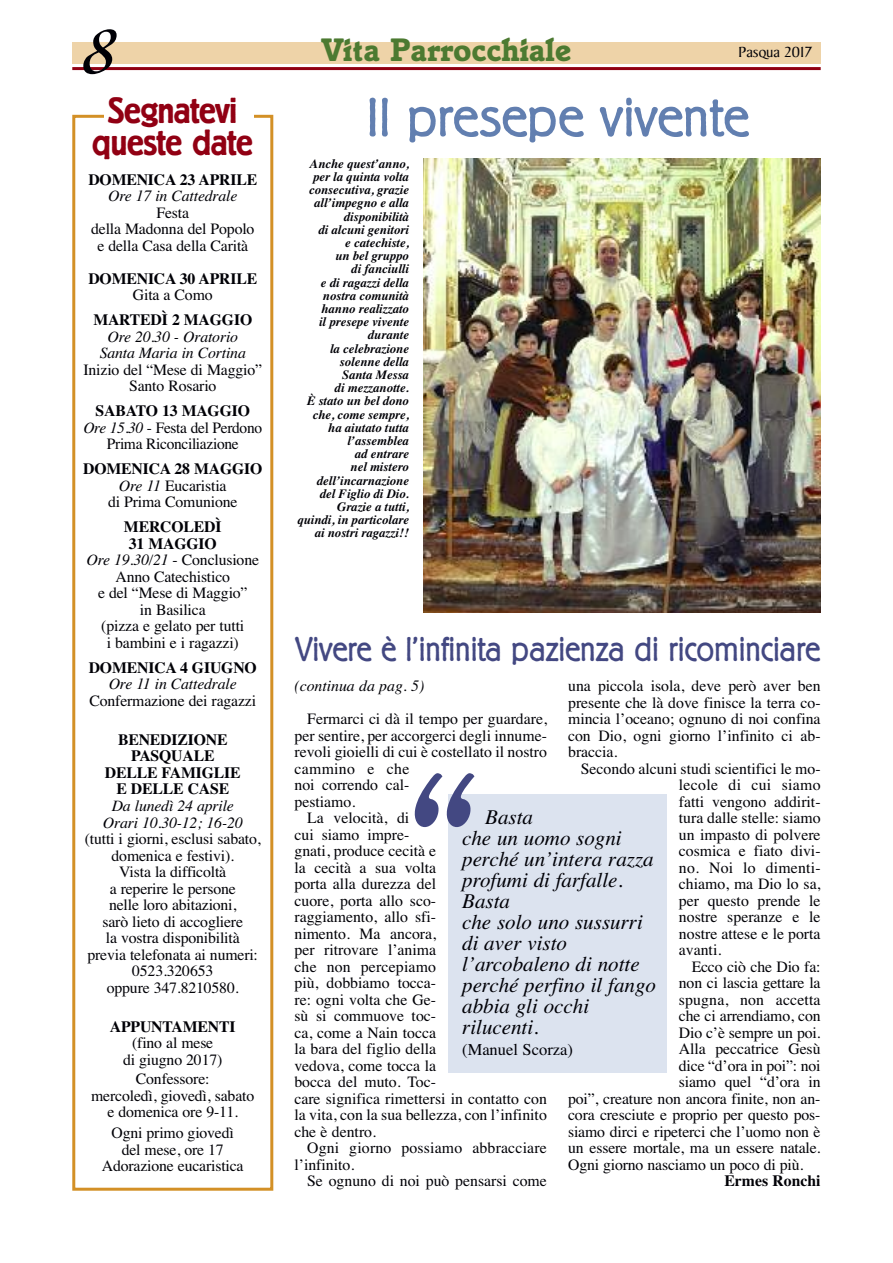
<style>
.page{position:relative;width:893px;height:1263px;background:#fff}
.page>*{position:absolute;margin:0;border:0;box-sizing:border-box;transform-origin:0 0}
.t1{font:italic 260.1px "Friz Quadrata";color:#434882;scale:.75 1}
.t2{font:italic 500 71.7px "Zapf Chancery";color:#000006}
.t3{font:300 54.3px "Berliner Grotesk";letter-spacing:-.005em;color:#627fb0;scale:1.04 1}
.t4{font:500 36px/31.5px "Berliner Grotesk";letter-spacing:-.025em;color:#910013;text-align:center}
.t5{font:300 33.9px "Berliner Grotesk";letter-spacing:-.005em;color:#434882}
.t6{font:700 33.3px "Italia";color:#4c7a31}
.t7{font:italic 21px/21px "Times";color:#000006}
.t8{font:16.5px "Times";color:#000006}
.t9{font:15.75px/16.5px "Times";letter-spacing:-.01em;color:#000006;text-align:center}
.t10{font:700 15.75px/16.5px "Times";letter-spacing:-.01em;color:#000006;text-align:center}
.t11{font:italic 15.75px/16.5px "Times";letter-spacing:-.01em;color:#000006;text-align:center}
.t12{font:15.75px "Times";letter-spacing:.01em;color:#000006}
.t13{font:15.75px "Times";letter-spacing:.015em;color:#000006}
.t14{font:15.75px "Times";letter-spacing:.02em;color:#000006}
.t15{font:15.75px "Baker Signet";color:#000006}
.t16{font:italic 700 12.75px/13.2px "Times";color:#000006;text-align:right}
.s1{font-weight:700}
.s2{font-style:italic}
</style>
<div class="page">
<hr style="left:72px;top:67px;width:749px;height:3px;background:#910013">
<div style="left:72px;top:42px;width:749px;height:21px;background:#eed3a8"></div>
<div style="left:72px;top:115px;width:201px;height:1076px;border:3px solid #d39026"></div>
<div style="left:104px;top:108px;width:149px;height:18px;background:#fff"></div>
<img style="left:423px;top:158px;width:398px;height:454px">
<div style="left:448px;top:794px;width:219px;height:279px;background:#dce3ef"></div>
<h2 class="t2" style="left:79px;top:22px;width:33px">8</h2>
<h3 class="t4" style="left:92px;top:97px;width:163px">Segnatevi queste date</h3>
<p class="t10" style="left:88px;top:171px;width:170px">DOMENICA 23 APRILE</p>
<p class="t11" style="left:108px;top:188px;width:131px">Ore 17 in Cattedrale</p>
<p class="t9" style="left:91px;top:204px;width:165px">Festa<br>della Madonna del Popolo e della Casa della Carità</p>
<p class="t10" style="left:88px;top:270px;width:170px">DOMENICA 30 APRILE</p>
<p class="t9" style="left:133px;top:287px;width:81px">Gita a Como</p>
<p class="t10" style="left:93px;top:312px;width:160px">MARTEDÌ 2 MAGGIO</p>
<p class="t11" style="left:100px;top:328px;width:148px">Ore 20.30 - Oratorio<br>Santa Maria in Cortina</p>
<p class="t9" style="left:84px;top:361px;width:180px">Inizio del “Mese di Maggio”<br>Santo Rosario</p>
<p class="t9" style="left:83px;top:403px;width:180px"><span class="s1">SABATO 13 MAGGIO<br></span><span class="s2">Ore 15.30</span> - Festa del Perdono<br>Prima Riconciliazione</p>
<p class="t9" style="left:83px;top:461px;width:181px"><span class="s1">DOMENICA 28 MAGGIO<br></span><span class="s2">Ore 11</span> Eucaristia<br>di Prima Comunione</p>
<p class="t9" style="left:87px;top:519px;width:174px"><span class="s1">MERCOLEDÌ<br>31 MAGGIO<br></span><span class="s2">Ore 19.30/21</span> - Conclusione<br>Anno Catechistico<br>e del “Mese di Maggio”<br>in Basilica<br>(pizza e gelato per tutti<br>i bambini e i ragazzi)</p>
<p class="t10" style="left:89px;top:659px;width:170px">DOMENICA 4 GIUGNO</p>
<p class="t11" style="left:109px;top:676px;width:130px">Ore 11 in Cattedrale</p>
<p class="t9" style="left:89px;top:692px;width:168px">Confermazione dei ragazzi</p>
<p class="t10" style="left:105px;top:731px;width:137px">BENEDIZIONE<br>PASQUALE<br>DELLE FAMIGLIE<br>E DELLE CASE</p>
<p class="t11" style="left:103px;top:797px;width:141px">Da lunedì 24 aprile<br>Orari 10.30-12; 16-20</p>
<p class="t9" style="left:85px;top:830px;width:178px">(tutti i giorni, esclusi sabato, domenica e festivi).<br>Vista la difficoltà<br>a reperire le persone<br>nelle loro abitazioni,<br>sarò lieto di accogliere<br>la vostra disponibilità previa telefonata ai numeri:<br>0523.320653<br>oppure 347.8210580.</p>
<p class="t10" style="left:110px;top:1018px;width:127px">APPUNTAMENTI</p>
<p class="t9" style="left:123px;top:1034px;width:101px">(fino al mese<br>di giugno 2017)</p>
<p class="t9" style="left:91px;top:1070px;width:165px">Confessore:<br>mercoledì, giovedì, sabato e domenica ore 9-11.</p>
<p class="t9" style="left:102px;top:1124px;width:143px">Ogni primo giovedì del mese, ore 17<br>Adorazione eucaristica</p>
<h3 class="t6" style="left:321px;top:37px;width:252px">Vita Parrocchiale</h3>
<p class="t15" style="left:739px;top:45px;width:75px">Pasqua 2017</p>
<h3 class="t3" style="left:366px;top:98px;width:369px">Il presepe vivente</h3>
<p class="t16" style="left:297px;top:157px;width:113px">Anche quest’anno, per la quinta volta consecutiva, grazie all’impegno e alla disponibilità<br>di alcuni genitori<br>e catechiste,<br>un bel gruppo<br>di fanciulli<br>e di ragazzi della nostra comunità hanno realizzato<br>il presepe vivente durante<br>la celebrazione solenne della<br>Santa Messa<br>di mezzanotte.<br>È stato un bel dono che, come sempre, ha aiutato tutta l’assemblea<br>ad entrare<br>nel mistero dell’incarnazione<br>del Figlio di Dio.<br>Grazie a tutti, quindi, in particolare ai nostri ragazzi!!</p>
<h3 class="t5" style="left:295px;top:637px;width:527px">Vivere è l’infinita pazienza di ricominciare</h3>
<p class="t9" style="left:568px;top:677px;width:254px;text-align:justify">una piccola isola, deve però aver ben presente che là dove finisce la terra co&shy;mincia l’oceano; ognuno di noi confina con Dio, ogni giorno l’infinito ci ab&shy;braccia.</p>
<p class="t9" style="left:679px;top:760px;width:143px;text-align:justify;text-indent:-98px">Secondo alcuni studi scientifici le mo&shy;lecole di cui siamo fatti vengono addirit&shy;tura dalle stelle: siamo un impasto di polvere cosmica e fiato divi&shy;no. Noi lo dimenti&shy;chiamo, ma Dio lo sa, per questo prende le nostre speranze e le nostre attese e le porta avanti.</p>
<p class="t9" style="left:692px;top:958px;width:130px">Ecco ciò che Dio fa:</p>
<p class="t9" style="left:679px;top:974px;width:143px">non ci lascia gettare la</p>
<p class="t12" style="left:679px;top:990px;width:143px">spugna, non accetta</p>
<p class="t9" style="left:679px;top:1007px;width:143px">che ci arrendiamo, con</p>
<p class="t9" style="left:679px;top:1024px;width:143px">Dio c’è sempre un poi.</p>
<p class="t9" style="left:679px;top:1040px;width:143px">Alla peccatrice Gesù</p>
<p class="t9" style="left:679px;top:1057px;width:143px">dice “d’ora in poi”: noi</p>
<p class="t9" style="left:679px;top:1073px;width:143px">siamo quel “d’ora in</p>
<p class="t9" style="left:568px;top:1090px;width:254px">poi”, creature non ancora finite, non an-</p>
<p class="t9" style="left:568px;top:1106px;width:254px">cora cresciute e proprio per questo pos-</p>
<p class="t9" style="left:568px;top:1123px;width:254px">siamo dirci e ripeterci che l’uomo non è</p>
<p class="t9" style="left:568px;top:1139px;width:254px">un essere mortale, ma un essere natale.</p>
<p class="t9" style="left:568px;top:1156px;width:237px">Ogni giorno nasciamo un poco di più.</p>
<p class="t10" style="left:724px;top:1172px;width:98px">Ermes Ronchi</p>
<p class="t11" style="left:294px;top:677px;width:131px">(continua da pag. 5)</p>
<p class="t9" style="left:307px;top:710px;width:241px">Fermarci ci dà il tempo per guardare,</p>
<p class="t9" style="left:294px;top:727px;width:254px">per sentire, per accorgerci degli innume-</p>
<p class="t9" style="left:294px;top:743px;width:254px">revoli gioielli di cui è costellato il nostro</p>
<p class="t14" style="left:294px;top:759px;width:116px">cammino e che</p>
<p class="t9" style="left:294px;top:776px;width:116px">noi correndo cal-</p>
<p class="t9" style="left:294px;top:793px;width:62px">pestiamo.</p>
<p class="t9" style="left:307px;top:809px;width:104px">La velocità, di</p>
<p class="t9" style="left:294px;top:826px;width:116px">cui siamo impre-</p>
<p class="t9" style="left:294px;top:842px;width:143px">gnati, produce cecità e</p>
<p class="t9" style="left:294px;top:859px;width:143px">la cecità a sua volta</p>
<p class="t9" style="left:294px;top:875px;width:143px">porta alla durezza del</p>
<p class="t9" style="left:294px;top:892px;width:143px">cuore, porta allo sco-</p>
<p class="t9" style="left:294px;top:908px;width:143px">raggiamento, allo sfi-</p>
<p class="t9" style="left:294px;top:925px;width:143px">nimento. Ma ancora,</p>
<p class="t9" style="left:294px;top:941px;width:143px">per ritrovare l’anima</p>
<p class="t13" style="left:294px;top:957px;width:143px">che non percepiamo</p>
<p class="t9" style="left:294px;top:974px;width:143px">più, dobbiamo tocca-</p>
<p class="t9" style="left:294px;top:991px;width:143px">re: ogni volta che Ge-</p>
<p class="t9" style="left:294px;top:1007px;width:143px">sù si commuove toc-</p>
<p class="t9" style="left:294px;top:1024px;width:143px">ca, come a Nain tocca</p>
<p class="t9" style="left:294px;top:1040px;width:143px">la bara del figlio della</p>
<p class="t9" style="left:294px;top:1057px;width:143px">vedova, come tocca la</p>
<p class="t9" style="left:294px;top:1073px;width:143px">bocca del muto. Toc-</p>
<p class="t9" style="left:294px;top:1090px;width:254px">care significa rimettersi in contatto con</p>
<p class="t9" style="left:294px;top:1106px;width:254px">la vita, con la sua bellezza, con l’infinito</p>
<p class="t9" style="left:294px;top:1123px;width:83px">che è dentro.</p>
<p class="t12" style="left:307px;top:1138px;width:241px">Ogni giorno possiamo abbracciare</p>
<p class="t9" style="left:294px;top:1156px;width:61px">l’infinito.</p>
<p class="t9" style="left:307px;top:1172px;width:241px">Se ognuno di noi può pensarsi come</p>
<h1 class="t1" style="left:376px;top:710px;width:153px">“</h1>
<h3 class="t7" style="left:462px;top:806px;width:195px;text-indent:23px">Basta<br>che un uomo sogni perché un’intera razza profumi di farfalle.<br>Basta<br>che solo uno sussurri di aver visto l’arcobaleno di notte perché perfino il fango abbia gli occhi rilucenti.</h3>
<p class="t8" style="left:462px;top:1039px;width:112px">(Manuel Scorza)</p>
</div>
